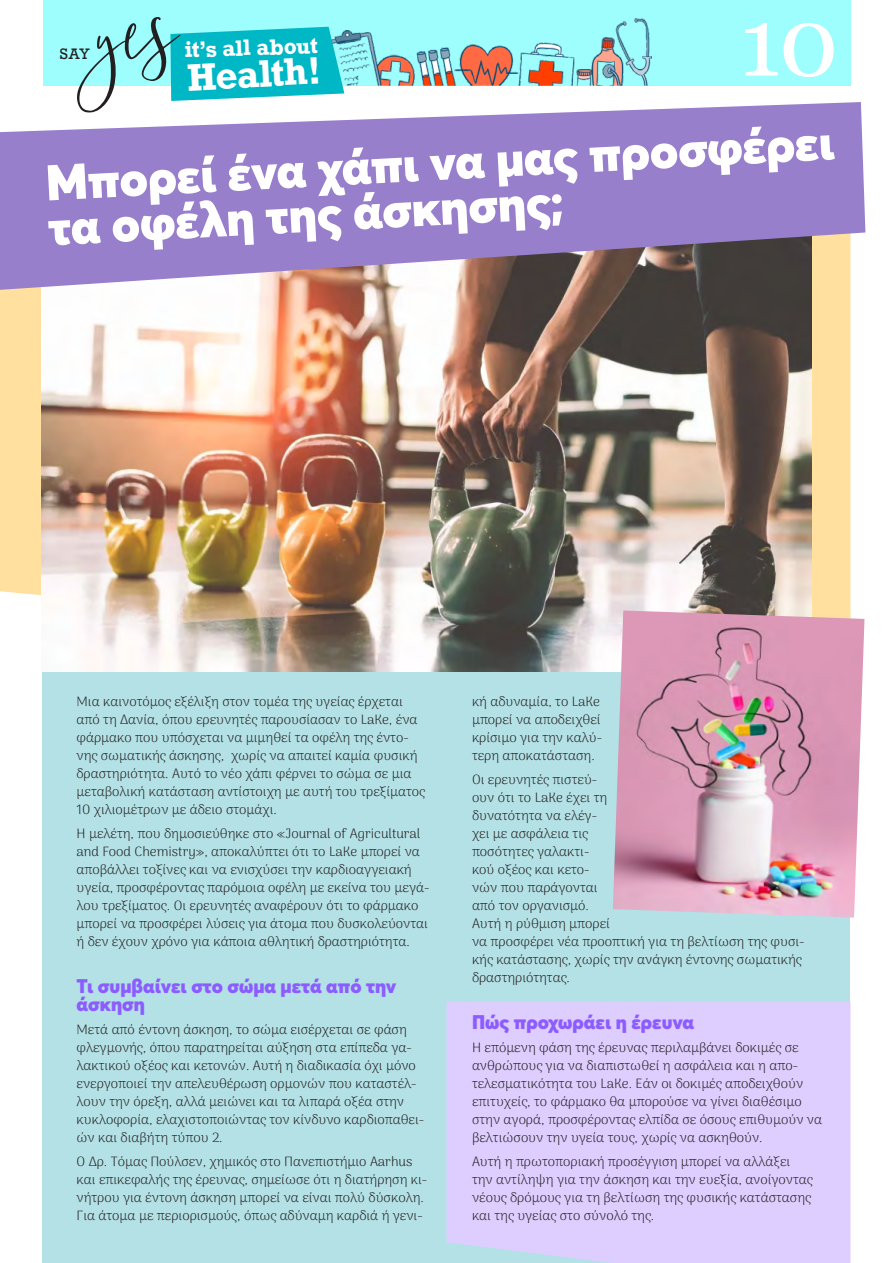
<style>
.page{position:relative;width:893px;height:1263px;background:#fff}
.page>*{position:absolute;margin:0;border:0;box-sizing:border-box;transform-origin:0 0}
.t1{font:97.5px "Georgia";color:#fff}
.t2{font:900 49.5px/45px "Averta";color:#fff}
.t3{font:700 36px "Rockwell";color:#fff}
.t4{font:700 21px "Rockwell";color:#fff}
.t5{font:900 19.5px/18px "Averta";color:#8c5cff}
.t6{font:14.25px "Rockwell";color:#231f20}
.t7{font:100 13.5px/18px "Arima";color:#231f20}
</style>
<div class="page">
<div style="left:43px;top:213px;width:807px;height:1050px;background:#b3e1e6"></div>
<div style="left:0;top:290px;width:850px;height:320px;background:#ffe09f"></div>
<img style="left:41px;top:290px;width:771px;height:382px">
<svg style="left:0;top:102px;width:865px;height:188px;background:#9e88c2"></svg>
<div style="left:446px;top:1001px;width:404px;height:262px;background:#ddceff"></div>
<div style="left:43px;top:0;width:808px;height:85px;background:#9efdfd"></div>
<img style="left:344px;top:18px;width:307px;height:67px">
<svg style="left:77px;top:17px;width:267px;height:96px"></svg>
<img style="left:613px;top:610px;width:251px;height:307px">
<p class="t6" style="left:60px;top:45px;width:32px">SAY</p>
<h3 class="t4" style="left:184px;top:36px;width:135px;rotate:-2deg">it’s all about</h3>
<h3 class="t3" style="left:186px;top:54px;width:136px;rotate:-3deg">Health!</h3>
<h1 class="t1" style="left:739px;top:-29px;width:101px">10</h1>
<h2 class="t2" style="left:45px;top:160px;width:791px;rotate:-3deg">Μπορεί ένα χάπι να μας προσφέρει τα οφέλη της άσκησης;</h2>
<p class="t7" style="left:77px;top:692px;width:350px">Μια καινοτόμος εξέλιξη στον τομέα της υγείας έρχεται από τη Δανία, όπου ερευνητές παρουσίασαν το LaKe, ένα φάρμακο που υπόσχεται να μιμηθεί τα οφέλη της έντο&shy;νης σωματικής άσκησης, χωρίς να απαιτεί καμία φυσική δραστηριότητα. Αυτό το νέο χάπι φέρνει το σώμα σε μια μεταβολική κατάσταση αντίστοιχη με αυτή του τρεξίματος 10 χιλιομέτρων με άδειο στομάχι.</p>
<p class="t7" style="left:77px;top:824px;width:354px">Η μελέτη, που δημοσιεύθηκε στο «Journal of Agricultural and Food Chemistry», αποκαλύπτει ότι το LaKe μπορεί να αποβάλλει τοξίνες και να ενισχύσει την καρδιοαγγειακή υγεία, προσφέροντας παρόμοια οφέλη με εκείνα του μεγά&shy;λου τρεξίματος. Οι ερευνητές αναφέρουν ότι το φάρμακο μπορεί να προσφέρει λύσεις για άτομα που δυσκολεύονται ή δεν έχουν χρόνο για κάποια αθλητική δραστηριότητα.</p>
<h3 class="t5" style="left:77px;top:976px;width:321px">Τι συμβαίνει στο σώμα μετά από την άσκηση</h3>
<p class="t7" style="left:77px;top:1021px;width:349px">Μετά από έντονη άσκηση, το σώμα εισέρχεται σε φάση φλεγμονής, όπου παρατηρείται αύξηση στα επίπεδα γα&shy;λακτικού οξέος και κετονών. Αυτή η διαδικασία όχι μόνο ενεργοποιεί την απελευθέρωση ορμονών που καταστέλ&shy;λουν την όρεξη, αλλά μειώνει και τα λιπαρά οξέα στην κυκλοφορία, ελαχιστοποιώντας τον κίνδυνο καρδιοπαθει&shy;ών και διαβήτη τύπου 2.</p>
<p class="t7" style="left:77px;top:1152px;width:352px">Ο Δρ. Τόμας Πούλσεν, χημικός στο Πανεπιστήμιο Aarhus και επικεφαλής της έρευνας, σημείωσε ότι η διατήρηση κι&shy;νήτρου για έντονη άσκηση μπορεί να είναι πολύ δύσκολη.<br>Για άτομα με περιορισμούς, όπως αδύναμη καρδιά ή γενι-</p>
<p class="t7" style="left:472px;top:692px;width:132px">κή αδυναμία, το LaKe μπορεί να αποδειχθεί κρίσιμο για την καλύ&shy;τερη αποκατάσταση.</p>
<p class="t7" style="left:472px;top:770px;width:334px">Οι ερευνητές πιστεύ-<br>ουν ότι το LaKe έχει τη<br>δυνατότητα να ελέγ-<br>χει με ασφάλεια τις<br>ποσότητες γαλακτι-<br>κού οξέος και κετο-<br>νών που παράγονται<br>από τον οργανισμό.<br>Αυτή η ρύθμιση μπορεί<br>να προσφέρει νέα προοπτική για τη βελτίωση της φυσι&shy;κής κατάστασης, χωρίς την ανάγκη έντονης σωματικής δραστηριότητας.</p>
<h3 class="t5" style="left:472px;top:1012px;width:224px">Πώς προχωράει η έρευνα</h3>
<p class="t7" style="left:472px;top:1039px;width:352px">Η επόμενη φάση της έρευνας περιλαμβάνει δοκιμές σε ανθρώπους για να διαπιστωθεί η ασφάλεια και η απο&shy;τελεσματικότητα του LaKe. Εάν οι δοκιμές αποδειχθούν επιτυχείς, το φάρμακο θα μπορούσε να γίνει διαθέσιμο στην αγορά, προσφέροντας ελπίδα σε όσους επιθυμούν να βελτιώσουν την υγεία τους, χωρίς να ασκηθούν.</p>
<p class="t7" style="left:472px;top:1152px;width:342px">Αυτή η πρωτοποριακή προσέγγιση μπορεί να αλλάξει την αντίληψη για την άσκηση και την ευεξία, ανοίγοντας νέους δρόμους για τη βελτίωση της φυσικής κατάστασης και της υγείας στο σύνολό της.</p>
</div>
